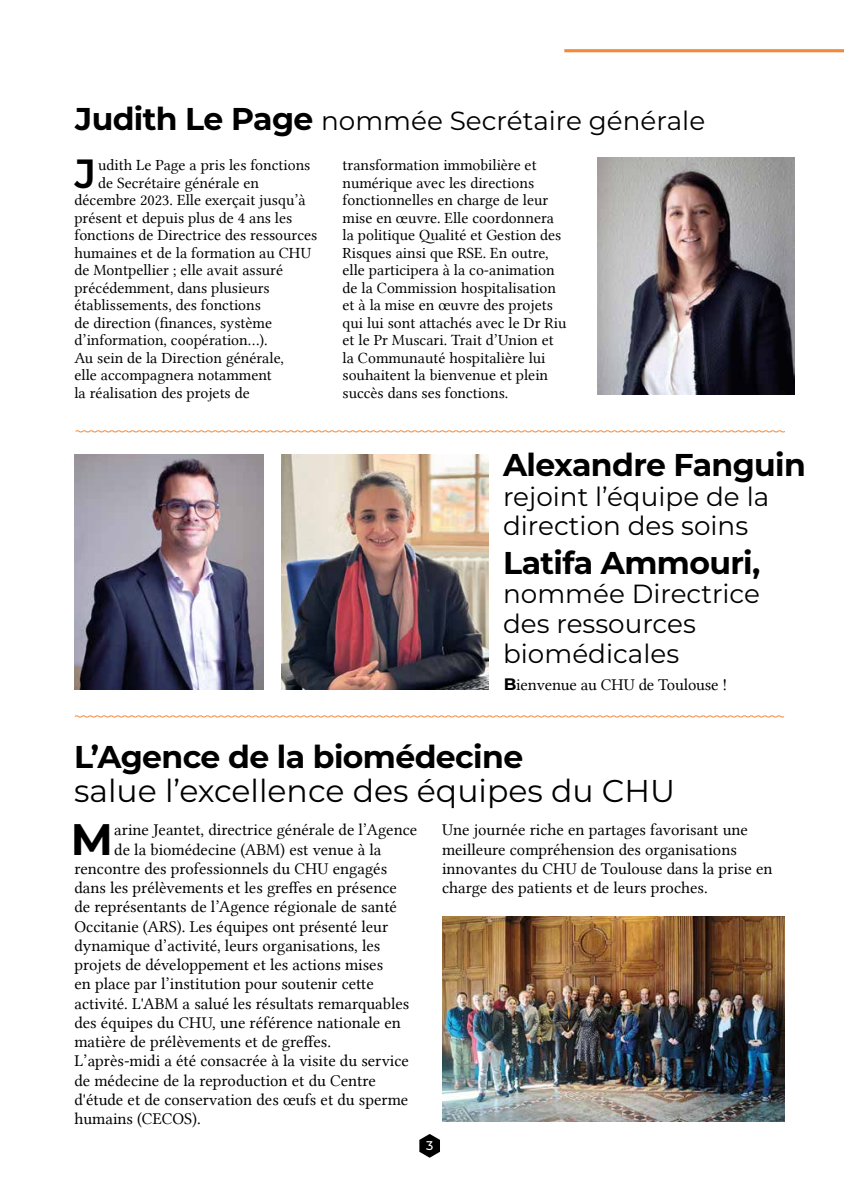
<style>
.page{position:relative;width:844px;height:1191px;background:#fff}
.page>*{position:absolute;margin:0;border:0;box-sizing:border-box;transform-origin:0 0}
.t1{font:700 44.1px "Montserrat";color:#000}
.t2{font:600 40.77px "Montserrat";color:#000}
.t3{font:700 31.5px "Montserrat";letter-spacing:-.02em;color:#000}
.t4{font:31.5px "Montserrat";color:#000}
.t5{font:26.25px/29.8px "Montserrat";color:#000}
.t6{font:16.62px/19.2px "Lin Libertine";color:#000}
.t7{font:15.75px/17.5px "Lin Libertine";color:#000}
.t8{font:500 12.6px "Montserrat";color:#fff}
.s1{font-weight:700;font-size:31.5px}
.s2{font-family:"Montserrat";font-weight:700}
</style>
<div class="page">
<svg style="left:419px;top:1134px;width:21px;height:23px"></svg>
<hr style="left:564px;top:49px;width:279px;height:3px;background:#f18a3d">
<svg style="left:75px;top:430px;width:710px;height:3px"></svg>
<svg style="left:74px;top:715px;width:710px;height:3px"></svg>
<img style="left:597px;top:158px;width:197px;height:236px">
<img style="left:74px;top:454px;width:189px;height:236px">
<img style="left:281px;top:454px;width:207px;height:236px">
<img style="left:442px;top:916px;width:341px;height:205px">
<h3 class="t5" style="left:75px;top:105px;width:631px"><span class="s1">Judith Le Page</span> nommée Secrétaire générale</h3>
<h2 class="t2" style="left:75px;top:144px;width:23px">J</h2>
<p class="t7" style="left:98px;top:156px;width:214px">udith Le Page a pris les fonctions</p>
<p class="t7" style="left:342px;top:156px;width:225px">transformation immobilière et numérique avec les directions fonctionnelles en charge de leur mise en œuvre. Elle coordonnera la politique Qualité et Gestion des<br>Risques ainsi que RSE. En outre, elle participera à la co-animation de la Commission hospitalisation et à la mise en œuvre des projets qui lui sont attachés avec le Dr Riu et le Pr Muscari. Trait d’Union et la Communauté hospitalière lui souhaitent la bienvenue et plein succès dans ses fonctions.</p>
<p class="t7" style="left:98px;top:174px;width:162px">de Secrétaire générale en</p>
<p class="t7" style="left:74px;top:191px;width:233px">décembre 2023. Elle exerçait jusqu’à</p>
<p class="t7" style="left:74px;top:209px;width:219px">présent et depuis plus de 4 ans les</p>
<p class="t7" style="left:74px;top:226px;width:244px">fonctions de Directrice des ressources</p>
<p class="t7" style="left:74px;top:244px;width:238px">humaines et de la formation au CHU</p>
<p class="t7" style="left:74px;top:261px;width:210px">de Montpellier ; elle avait assuré</p>
<p class="t7" style="left:74px;top:279px;width:197px">précédemment, dans plusieurs</p>
<p class="t7" style="left:74px;top:296px;width:188px">établissements, des fonctions</p>
<p class="t7" style="left:74px;top:314px;width:199px">de direction (finances, système</p>
<p class="t7" style="left:74px;top:331px;width:195px">d’information, coopération…).</p>
<p class="t7" style="left:74px;top:349px;width:211px">Au sein de la Direction générale,</p>
<p class="t7" style="left:74px;top:366px;width:199px">elle accompagnera notamment</p>
<p class="t7" style="left:74px;top:384px;width:177px">la réalisation des projets de</p>
<h3 class="t3" style="left:503px;top:442px;width:304px">Alexandre Fanguin</h3>
<h3 class="t5" style="left:503px;top:480px;width:267px">rejoint l’équipe de la direction des soins</h3>
<h3 class="t3" style="left:503px;top:540px;width:259px">Latifa Ammouri,</h3>
<h3 class="t5" style="left:503px;top:578px;width:258px">nommée Directrice des ressources biomédicales</h3>
<p class="t6" style="left:503px;top:674px;width:225px"><span class="s2">B</span>ienvenue au CHU de Toulouse !</p>
<h3 class="t3" style="left:74px;top:734px;width:450px">L’Agence de la biomédecine</h3>
<h3 class="t4" style="left:74px;top:769px;width:602px">salue l’excellence des équipes du CHU</h3>
<h1 class="t1" style="left:71px;top:807px;width:44px">M</h1>
<p class="t6" style="left:114px;top:820px;width:304px">arine Jeantet, directrice générale de l’Agence</p>
<p class="t6" style="left:442px;top:820px;width:332px">Une journée riche en partages favorisant une meilleure compréhension des organisations innovantes du CHU de Toulouse dans la prise en charge des patients et de leurs proches.</p>
<p class="t6" style="left:114px;top:839px;width:268px">de la biomédecine (ABM) est venue à la</p>
<p class="t6" style="left:74px;top:859px;width:314px">rencontre des professionnels du CHU engagés</p>
<p class="t6" style="left:74px;top:878px;width:324px">dans les prélèvements et les greffes en présence</p>
<p class="t6" style="left:74px;top:897px;width:324px">de représentants de l’Agence régionale de santé</p>
<p class="t6" style="left:74px;top:916px;width:315px">Occitanie (ARS). Les équipes ont présenté leur</p>
<p class="t6" style="left:74px;top:936px;width:307px">dynamique d’activité, leurs organisations, les</p>
<p class="t6" style="left:74px;top:955px;width:310px">projets de développement et les actions mises</p>
<p class="t6" style="left:74px;top:974px;width:301px">en place par l’institution pour soutenir cette</p>
<p class="t6" style="left:74px;top:993px;width:336px">activité. L'ABM a salué les résultats remarquables</p>
<p class="t6" style="left:74px;top:1013px;width:328px">des équipes du CHU, une référence nationale en</p>
<p class="t6" style="left:74px;top:1032px;width:258px">matière de prélèvements et de greffes.</p>
<p class="t6" style="left:74px;top:1051px;width:336px">L’après-midi a été consacrée à la visite du service</p>
<p class="t6" style="left:74px;top:1070px;width:303px">de médecine de la reproduction et du Centre</p>
<p class="t6" style="left:74px;top:1090px;width:335px">d'étude et de conservation des œufs et du sperme</p>
<p class="t6" style="left:74px;top:1109px;width:128px">humains (CECOS).</p>
<p class="t8" style="left:426px;top:1136px;width:9px">3</p>
</div>
